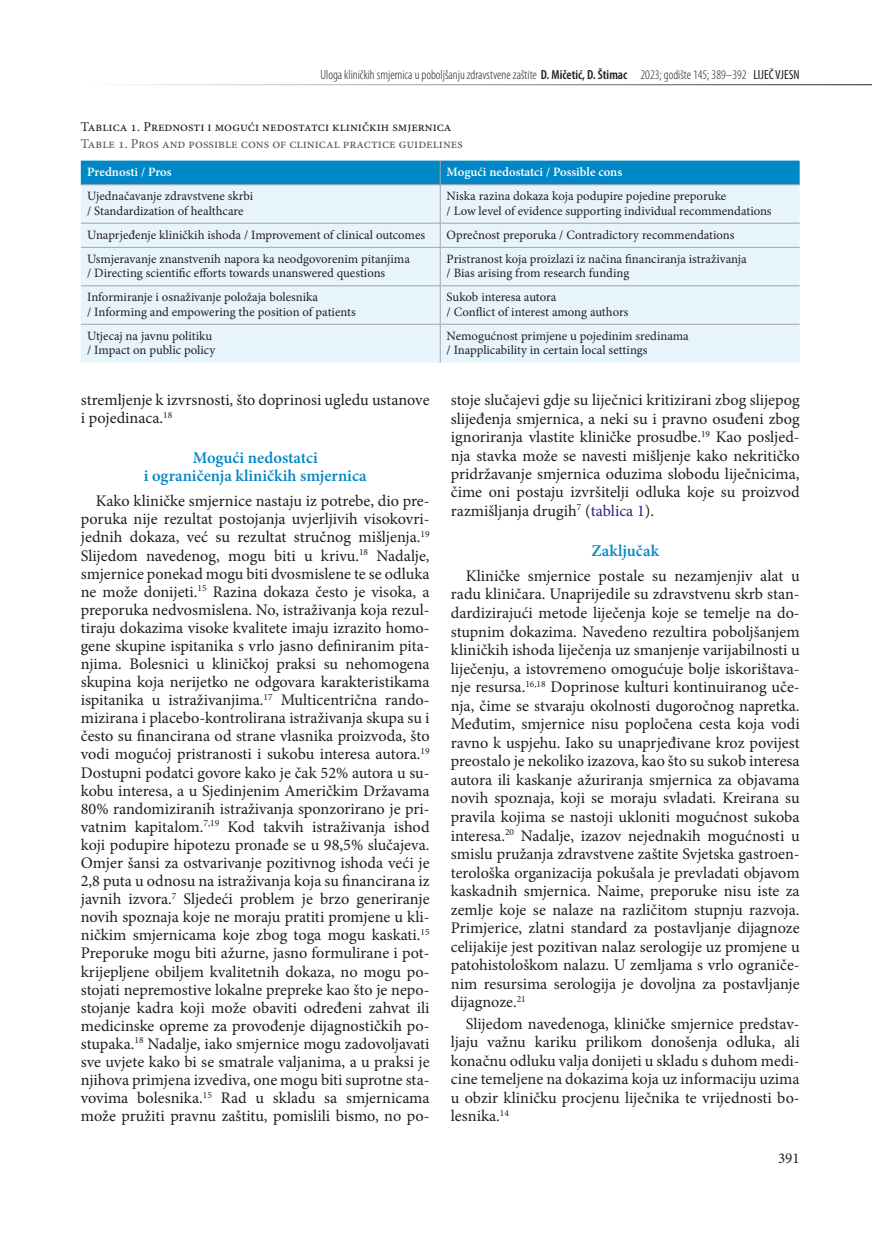
<style>
.page{position:relative;width:872px;height:1234px;background:#fff}
.page>*{position:absolute;margin:0;border:0;box-sizing:border-box;transform-origin:0 0}
.t1{font:600 16.5px/18px "Minion Pro";color:#0087c5;text-align:center}
.t2{font:16.2px/18px "Minion Pro";color:#1f1e1f;text-align:justify}
.t3{font:15px "Minion Pro";color:#1f1e1f}
.t4{font:13.5px "Minion Pro";color:#565557}
.t5{font:13.5px "Minion Pro";color:#1f1e1f}
.t6{font:300 condensed 13.2px "Myriad Pro";color:#1f1e1f}
.t7{font:12.75px/14.2px "Minion Pro";letter-spacing:-.01em;color:#1f1e1f}
.t8{font:600 12.75px "Minion Pro";color:#fff}
.s1{font-weight:600}
.s2{font-weight:400}
.s3{color:#371d7c}
</style>
<div class="page">
<hr style="left:81px;top:84px;width:791px;height:1px;background:#1f1e1f">
<div style="left:81px;top:185px;width:718px;height:177px;background:#e8f4fc"></div>
<div style="left:81px;top:160px;width:718px;height:24px;background:#0087c5"></div>
<hr style="left:81px;top:184px;width:359px;height:1px;background:#a4a5a8">
<hr style="left:440px;top:184px;width:359px;height:1px;background:#a4a5a8">
<hr style="left:440px;top:185px;width:1px;height:38px;background:#a4a5a8">
<hr style="left:81px;top:223px;width:359px;height:1px;background:#a4a5a8">
<hr style="left:440px;top:223px;width:359px;height:1px;background:#a4a5a8">
<svg style="left:440px;top:223px;width:1px;height:24px"></svg>
<hr style="left:81px;top:247px;width:359px;height:1px;background:#a4a5a8">
<hr style="left:440px;top:247px;width:359px;height:1px;background:#a4a5a8">
<hr style="left:440px;top:248px;width:1px;height:37px;background:#a4a5a8">
<hr style="left:81px;top:285px;width:359px;height:1px;background:#a4a5a8">
<hr style="left:440px;top:285px;width:359px;height:1px;background:#a4a5a8">
<hr style="left:440px;top:286px;width:1px;height:38px;background:#a4a5a8">
<hr style="left:81px;top:324px;width:359px;height:1px;background:#a4a5a8">
<hr style="left:440px;top:324px;width:359px;height:1px;background:#a4a5a8">
<hr style="left:440px;top:324px;width:1px;height:38px;background:#a4a5a8">
<p class="t6" style="left:320px;top:67px;width:481px">Uloga kliničkih smjernica u poboljšanju zdravstvene zaštite <span class="s1">D. Mičetić, D. Štimac</span> 2023; godište 145; 389–392 <span class="s2">LIJEČ VJESN</span></p>
<p class="t5" style="left:81px;top:118px;width:372px">Tablica 1. Prednosti i mogući nedostatci kliničkih smjernica</p>
<p class="t4" style="left:81px;top:135px;width:383px">Table 1. Pros and possible cons of clinical practice guidelines</p>
<p class="t8" style="left:87px;top:163px;width:86px">Prednosti / Pros</p>
<p class="t8" style="left:446px;top:163px;width:177px">Mogući nedostatci / Possible cons</p>
<p class="t7" style="left:87px;top:189px;width:168px">Ujednačavanje zdravstvene skrbi / Standardization of healthcare</p>
<p class="t7" style="left:446px;top:189px;width:326px">Niska razina dokaza koja podupire pojedine preporuke<br>/ Low level of evidence supporting individual recommendations</p>
<p class="t7" style="left:87px;top:228px;width:339px">Unaprjeđenje kliničkih ishoda / Improvement of clinical outcomes</p>
<p class="t7" style="left:446px;top:228px;width:289px">Oprečnost preporuka / Contradictory recommendations</p>
<p class="t7" style="left:87px;top:252px;width:324px">Usmjeravanje znanstvenih napora ka neodgovorenim pitanjima / Directing scientific efforts towards unanswered questions</p>
<p class="t7" style="left:446px;top:252px;width:302px">Pristranost koja proizlazi iz načina financiranja istraživanja / Bias arising from research funding</p>
<p class="t7" style="left:87px;top:290px;width:270px">Informiranje i osnaživanje položaja bolesnika<br>/ Informing and empowering the position of patients</p>
<p class="t7" style="left:446px;top:290px;width:183px">Sukob interesa autora<br>/ Conflict of interest among authors</p>
<p class="t7" style="left:87px;top:329px;width:130px">Utjecaj na javnu politiku / Impact on public policy</p>
<p class="t7" style="left:446px;top:329px;width:244px">Nemogućnost primjene u pojedinim sredinama / Inapplicability in certain local settings</p>
<p class="t2" style="left:81px;top:391px;width:350px">stremljenje k izvrsnosti, što doprinosi ugledu ustanove i pojedinaca.<sup>18</sup></p>
<p class="t1" style="left:144px;top:449px;width:224px">Mogući nedostatci<br>i ograničenja kliničkih smjernica</p>
<p class="t2" style="left:81px;top:492px;width:350px;text-indent:15px">Kako kliničke smjernice nastaju iz potrebe, dio pre&shy;poruka nije rezultat postojanja uvjerljivih visokovri&shy;jednih dokaza, već su rezultat stručnog mišljenja.<sup>19<br></sup>Slijedom navedenog, mogu biti u krivu.<sup>18</sup> Nadalje, smjernice ponekad mogu biti dvosmislene te se odluka ne može donijeti.<sup>15</sup> Razina dokaza često je visoka, a preporuka nedvosmislena. No, istraživanja koja rezul&shy;tiraju dokazima visoke kvalitete imaju izrazito homo&shy;gene skupine ispitanika s vrlo jasno definiranim pita&shy;njima. Bolesnici u kliničkoj praksi su nehomogena skupina koja nerijetko ne odgovara karakteristikama ispitanika u istraživanjima.<sup>17</sup> Multicentrična rando&shy;mizirana i placebo-kontrolirana istraživanja skupa su i često su financirana od strane vlasnika proizvoda, što vodi mogućoj pristranosti i sukobu interesa autora.<sup>19<br></sup>Dostupni podatci govore kako je čak 52% autora u su&shy;kobu interesa, a u Sjedinjenim Američkim Državama 80% randomiziranih istraživanja sponzorirano je pri&shy;vatnim kapitalom.<sup>7,19</sup> Kod takvih istraživanja ishod koji podupire hipotezu pronađe se u 98,5% slučajeva.<br>Omjer šansi za ostvarivanje pozitivnog ishoda veći je 2,8 puta u odnosu na istraživanja koja su financirana iz javnih izvora.<sup>7</sup> Sljedeći problem je brzo generiranje novih spoznaja koje ne moraju pratiti promjene u kli&shy;ničkim smjernicama koje zbog toga mogu kaskati.<sup>15<br></sup>Preporuke mogu biti ažurne, jasno formulirane i pot&shy;krijepljene obiljem kvalitetnih dokaza, no mogu po&shy;stojati nepremostive lokalne prepreke kao što je nepo&shy;stojanje kadra koji može obaviti određeni zahvat ili medicinske opreme za provođenje dijagnostičkih po&shy;stupaka.<sup>18</sup> Nadalje, iako smjernice mogu zadovoljavati sve uvjete kako bi se smatrale valjanima, a u praksi je njihova primjena izvediva, one mogu biti suprotne sta&shy;vovima bolesnika.<sup>15</sup> Rad u skladu sa smjernicama može pružiti pravnu zaštitu, pomislili bismo, no po-</p>
<p class="t2" style="left:451px;top:391px;width:350px;line-height:18.5px">stoje slučajevi gdje su liječnici kritizirani zbog slijepog slijeđenja smjernica, a neki su i pravno osuđeni zbog ignoriranja vlastite kliničke prosudbe.<sup>19</sup> Kao posljed&shy;nja stavka može se navesti mišljenje kako nekritičko pridržavanje smjernica oduzima slobodu liječnicima, čime oni postaju izvršitelji odluka koje su proizvod razmišljanja drugih<sup>7</sup> (<span class="s3">tablica 1</span>).</p>
<p class="t1" style="left:591px;top:541px;width:69px">Zaključak</p>
<p class="t2" style="left:451px;top:566px;width:350px;line-height:18.6px;text-indent:15px">Kliničke smjernice postale su nezamjenjiv alat u radu kliničara. Unaprijedile su zdravstvenu skrb stan&shy;dardizirajući metode liječenja koje se temelje na do&shy;stupnim dokazima. Navedeno rezultira poboljšanjem kliničkih ishoda liječenja uz smanjenje varijabilnosti u liječenju, a istovremeno omogućuje bolje iskorištava&shy;nje resursa.<sup>16,18</sup> Doprinose kulturi kontinuiranog uče&shy;nja, čime se stvaraju okolnosti dugoročnog napretka.<br>Međutim, smjernice nisu popločena cesta koja vodi ravno k uspjehu. Iako su unaprjeđivane kroz povijest preostalo je nekoliko izazova, kao što su sukob interesa autora ili kaskanje ažuriranja smjernica za objavama novih spoznaja, koji se moraju svladati. Kreirana su pravila kojima se nastoji ukloniti mogućnost sukoba interesa.<sup>20</sup> Nadalje, izazov nejednakih mogućnosti u smislu pružanja zdravstvene zaštite Svjetska gastroen&shy;terološka organizacija pokušala je prevladati objavom kaskadnih smjernica. Naime, preporuke nisu iste za zemlje koje se nalaze na različitom stupnju razvoja.<br>Primjerice, zlatni standard za postavljanje dijagnoze celijakije jest pozitivan nalaz serologije uz promjene u patohistološkom nalazu. U zemljama s vrlo ograniče&shy;nim resursima serologija je dovoljna za postavljanje dijagnoze.<sup>21</sup></p>
<p class="t2" style="left:451px;top:1013px;width:350px;line-height:18.6px;text-indent:15px">Slijedom navedenoga, kliničke smjernice predstav&shy;ljaju važnu kariku prilikom donošenja odluka, ali konačnu odluku valja donijeti u skladu s duhom medi&shy;cine temeljene na dokazima koja uz informaciju uzima u obzir kliničku procjenu liječnika te vrijednosti bo&shy;lesnika.<sup>14</sup></p>
<p class="t3" style="left:778px;top:1147px;width:23px">391</p>
</div>
